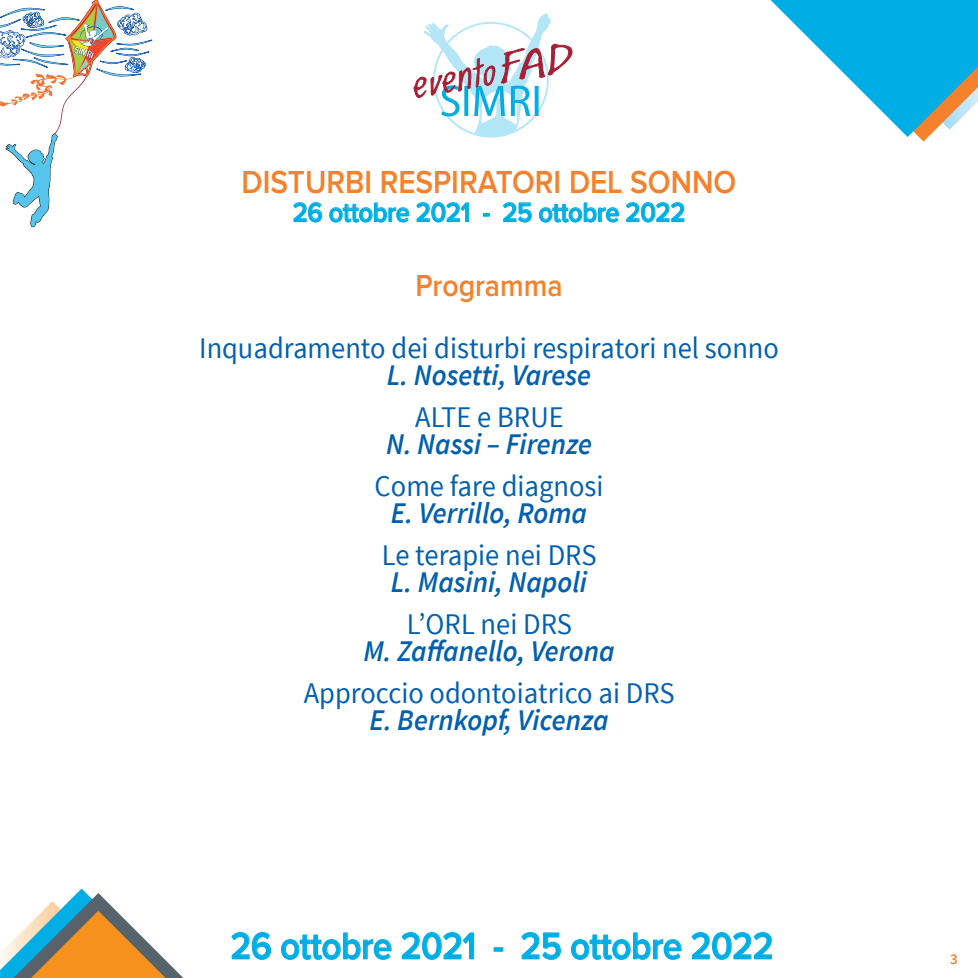
<style>
.page{position:relative;width:978px;height:978px;background:#fff}
.page>*{position:absolute;margin:0;border:0;box-sizing:border-box;transform-origin:0 0}
.t1{font:600 38.85px "Proxima Nova";letter-spacing:-.01em;color:#00aee5;scale:.9 1}
.t2{font:italic 34.05px "Lovedbythe King";color:#a62035;scale:1.37 1}
.t3{font:600 33px "Proxima Nova";color:#f4812b;scale:.9 1}
.t4{font:600 31.5px "Proxima Nova";color:#f4812b;scale:.9 1}
.t5{font:30px "Source Sans Pro";color:#0460af;scale:.95 1}
.t6{font:italic 600 30px "Source Sans Pro";color:#0460af;scale:.95 1}
.t7{font:600 28.05px "Proxima Nova";letter-spacing:-.01em;color:#00aee5;scale:.9 1}
.t8{font:600 15px "Source Sans Pro";color:#f4812b}
.s1{font-style:normal;font-size:32.7px}
</style>
<div class="page">
<svg style="left:0;top:889px;width:183px;height:89px"></svg>
<svg style="left:0;top:0;width:153px;height:227px"></svg>
<svg style="left:771px;top:0;width:207px;height:142px"></svg>
<svg style="left:232px;top:932px;width:39px;height:28px"></svg>
<svg style="left:281px;top:933px;width:110px;height:27px"></svg>
<svg style="left:402px;top:932px;width:72px;height:28px"></svg>
<svg style="left:494px;top:948px;width:9px;height:3px"></svg>
<svg style="left:522px;top:932px;width:39px;height:28px"></svg>
<svg style="left:571px;top:933px;width:110px;height:27px"></svg>
<svg style="left:692px;top:932px;width:80px;height:28px"></svg>
<svg style="left:413px;top:14px;width:160px;height:124px"></svg>
<svg style="left:293px;top:202px;width:29px;height:20px"></svg>
<svg style="left:329px;top:203px;width:80px;height:19px"></svg>
<svg style="left:417px;top:202px;width:52px;height:20px"></svg>
<svg style="left:483px;top:213px;width:7px;height:3px"></svg>
<svg style="left:503px;top:202px;width:29px;height:20px"></svg>
<svg style="left:539px;top:203px;width:80px;height:19px"></svg>
<svg style="left:626px;top:202px;width:58px;height:20px"></svg>
<p class="t2" style="left:406px;top:63px;width:121px;rotate:-10deg">evento<span class="s1">FAD</span></p>
<p class="t3" style="left:242px;top:163px;width:551px">DISTURBI RESPIRATORI DEL SONNO</p>
<p class="t7" style="left:293px;top:196px;width:438px">26 ottobre 2021 - 25 ottobre 2022</p>
<p class="t4" style="left:415px;top:268px;width:165px">Programma</p>
<p class="t5" style="left:199px;top:330px;width:612px">Inquadramento dei disturbi respiratori nel sonno</p>
<p class="t6" style="left:387px;top:357px;width:216px">L. Nosetti, Varese</p>
<p class="t5" style="left:415px;top:399px;width:158px">ALTE e BRUE</p>
<p class="t6" style="left:386px;top:426px;width:218px">N. Nassi – Firenze</p>
<p class="t5" style="left:375px;top:468px;width:242px">Come fare diagnosi</p>
<p class="t6" style="left:391px;top:495px;width:208px">E. Verrillo, Roma</p>
<p class="t5" style="left:382px;top:537px;width:228px">Le terapie nei DRS</p>
<p class="t6" style="left:391px;top:564px;width:208px">L. Masini, Napoli</p>
<p class="t5" style="left:407px;top:606px;width:175px">L’ORL nei DRS</p>
<p class="t6" style="left:363px;top:633px;width:266px">M. Zaffanello, Verona</p>
<p class="t5" style="left:304px;top:675px;width:392px">Approccio odontoiatrico ai DRS</p>
<p class="t6" style="left:369px;top:702px;width:253px">E. Bernkopf, Vicenza</p>
<p class="t1" style="left:230px;top:924px;width:605px">26 ottobre 2021 - 25 ottobre 2022</p>
<p class="t8" style="left:950px;top:950px;width:9px">3</p>
</div>
